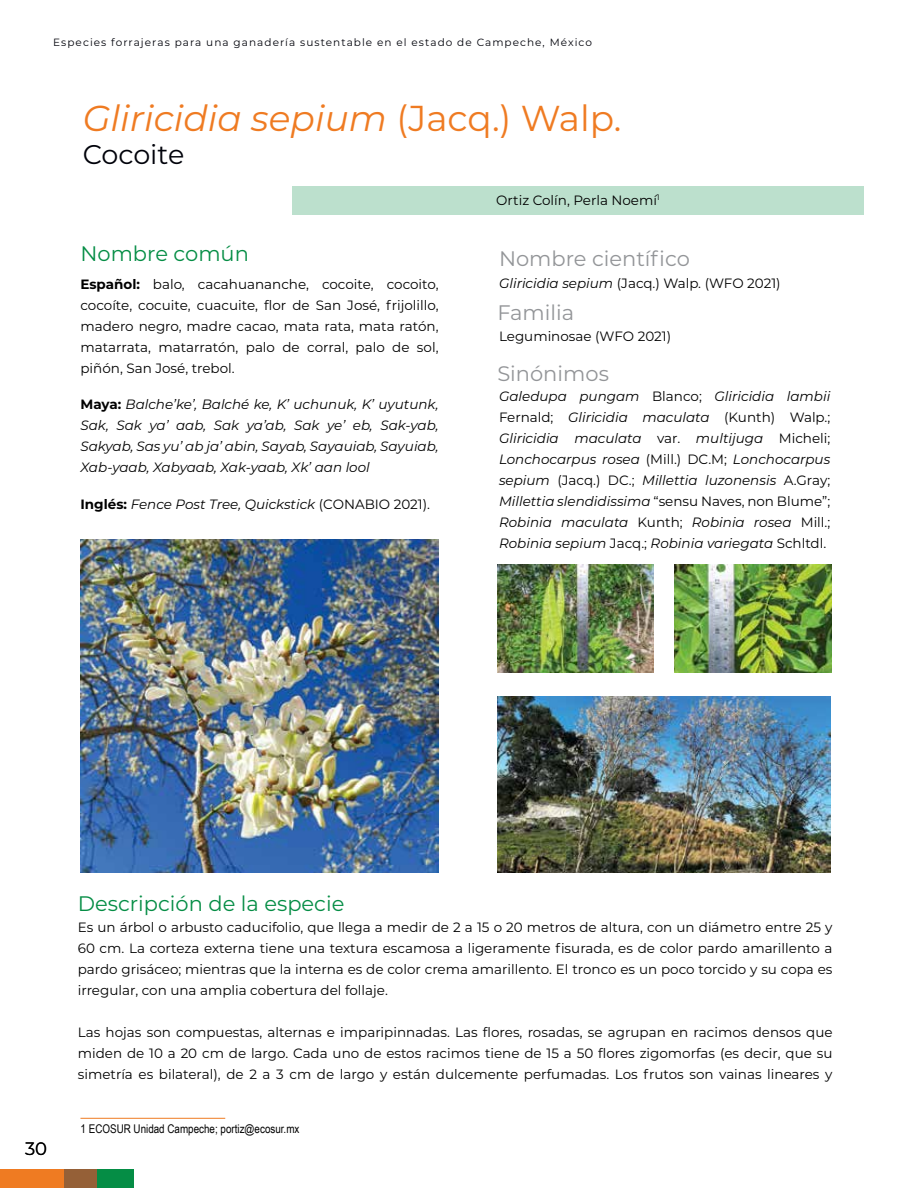
<style>
.page{position:relative;width:918px;height:1188px;background:#fff}
.page>*{position:absolute;margin:0;border:0;box-sizing:border-box;transform-origin:0 0}
.t1{font:italic 100 36px "Montserrat";color:#ef7b22}
.t2{font:27px "Montserrat";letter-spacing:-.005em;color:#00020a}
.t3{font:21px "Montserrat";color:#058d45}
.t4{font:21px "Montserrat";color:#939598}
.t5{font:18px "Montserrat";color:#000}
.t6{font:13.5px/21px "Montserrat";color:#000;text-align:justify}
.t7{font:italic 13.5px/21px "Montserrat";color:#000;text-align:justify}
.t8{font:12px "Arial Narrow";color:#000}
.t9{font:10.5px "Montserrat";letter-spacing:.1em;color:#00020a}
.s1{font-style:normal}
.s2{font-weight:700}
.s3{font-weight:700;font-style:normal}
.s4{font-style:italic}
</style>
<div class="page">
<div style="left:0;top:1169px;width:134px;height:19px;background:#058d45"></div>
<div style="left:0;top:1169px;width:97px;height:19px;background:#956037"></div>
<div style="left:0;top:1169px;width:63px;height:19px;background:#ef7b22"></div>
<div style="left:293px;top:186px;width:571px;height:28px;background:#bce0cd"></div>
<hr style="left:80px;top:1118px;width:145px;height:1px;background:#ef7b22">
<img style="left:497px;top:696px;width:333px;height:177px">
<img style="left:675px;top:565px;width:156px;height:107px">
<img style="left:497px;top:565px;width:157px;height:107px">
<img style="left:81px;top:540px;width:358px;height:333px">
<p class="t9" style="left:53px;top:35px;width:540px">Especies forrajeras para una ganadería sustentable en el estado de Campeche, México</p>
<h1 class="t1" style="left:83px;top:95px;width:540px">Gliricidia sepium <span class="s1">(Jacq.) Walp.</span></h1>
<h2 class="t2" style="left:83px;top:136px;width:103px">Cocoite</h2>
<h3 class="t3" style="left:80px;top:240px;width:170px">Nombre común</h3>
<p class="t6" style="left:80px;top:273px;width:360px"><span class="s2">Español:</span> balo, cacahuananche, cocoite, cocoito, cocoíte, cocuite, cuacuite, flor de San José, frijolillo, madero negro, madre cacao, mata rata, mata ratón, matarrata, matarratón, palo de corral, palo de sol, piñón, San José, trebol.</p>
<p class="t7" style="left:80px;top:393px;width:360px"><span class="s3">Maya:</span> Balche’ke’, Balché ke, K’ uchunuk, K’ uyutunk, Sak, Sak ya’ aab, Sak ya’ab, Sak ye’ eb, Sak-yab, Sakyab, Sas yu’ ab ja’ abin, Sayab, Sayauiab, Sayuiab, Xab-yaab, Xabyaab, Xak-yaab, Xk’ aan lool</p>
<p class="t7" style="left:80px;top:493px;width:351px"><span class="s3">Inglés:</span> Fence Post Tree, Quickstick <span class="s1">(CONABIO 2021).</span></p>
<p class="t6" style="left:496px;top:189px;width:165px">Ortiz Colín, Perla Noemí<sup>1</sup></p>
<h3 class="t4" style="left:499px;top:244px;width:192px">Nombre científico</h3>
<p class="t6" style="left:499px;top:272px;width:283px"><span class="s4">Gliricidia sepium</span> (Jacq.) Walp. (WFO 2021)</p>
<h3 class="t4" style="left:497px;top:298px;width:78px">Familia</h3>
<p class="t6" style="left:499px;top:325px;width:174px">Leguminosae (WFO 2021)</p>
<h3 class="t4" style="left:497px;top:359px;width:113px">Sinónimos</h3>
<p class="t7" style="left:499px;top:385px;width:333px">Galedupa pungam <span class="s1">Blanco;</span> Gliricidia lambii <span class="s1">Fernald;</span> Gliricidia maculata <span class="s1">(Kunth) Walp.; </span>Gliricidia maculata <span class="s1">var.</span> multijuga <span class="s1">Micheli; </span>Lonchocarpus rosea <span class="s1">(Mill.) DC.M;</span> Lonchocarpus sepium <span class="s1">(Jacq.) DC.;</span> Millettia luzonensis <span class="s1">A.Gray; </span>Millettia slendidissima <span class="s1">“sensu Naves, non Blume”; </span>Robinia maculata <span class="s1">Kunth;</span> Robinia rosea <span class="s1">Mill.; </span>Robinia sepium <span class="s1">Jacq.;</span> Robinia variegata <span class="s1">Schltdl.</span></p>
<h3 class="t5" style="left:25px;top:1136px;width:24px">30</h3>
<h3 class="t3" style="left:78px;top:889px;width:268px">Descripción de la especie</h3>
<p class="t6" style="left:78px;top:916px;width:756px">Es un árbol o arbusto caducifolio, que llega a medir de 2 a 15 o 20 metros de altura, con un diámetro entre 25 y 60 cm. La corteza externa tiene una textura escamosa a ligeramente fisurada, es de color pardo amarillento a pardo grisáceo; mientras que la interna es de color crema amarillento. El tronco es un poco torcido y su copa es irregular, con una amplia cobertura del follaje.</p>
<p class="t6" style="left:78px;top:1021px;width:756px">Las hojas son compuestas, alternas e imparipinnadas. Las flores, rosadas, se agrupan en racimos densos que miden de 10 a 20 cm de largo. Cada uno de estos racimos tiene de 15 a 50 flores zigomorfas (es decir, que su simetría es bilateral), de 2 a 3 cm de largo y están dulcemente perfumadas. Los frutos son vainas lineares y</p>
<p class="t8" style="left:81px;top:1120px;width:220px">1 ECOSUR Unidad Campeche; portiz@ecosur.mx</p>
</div>
